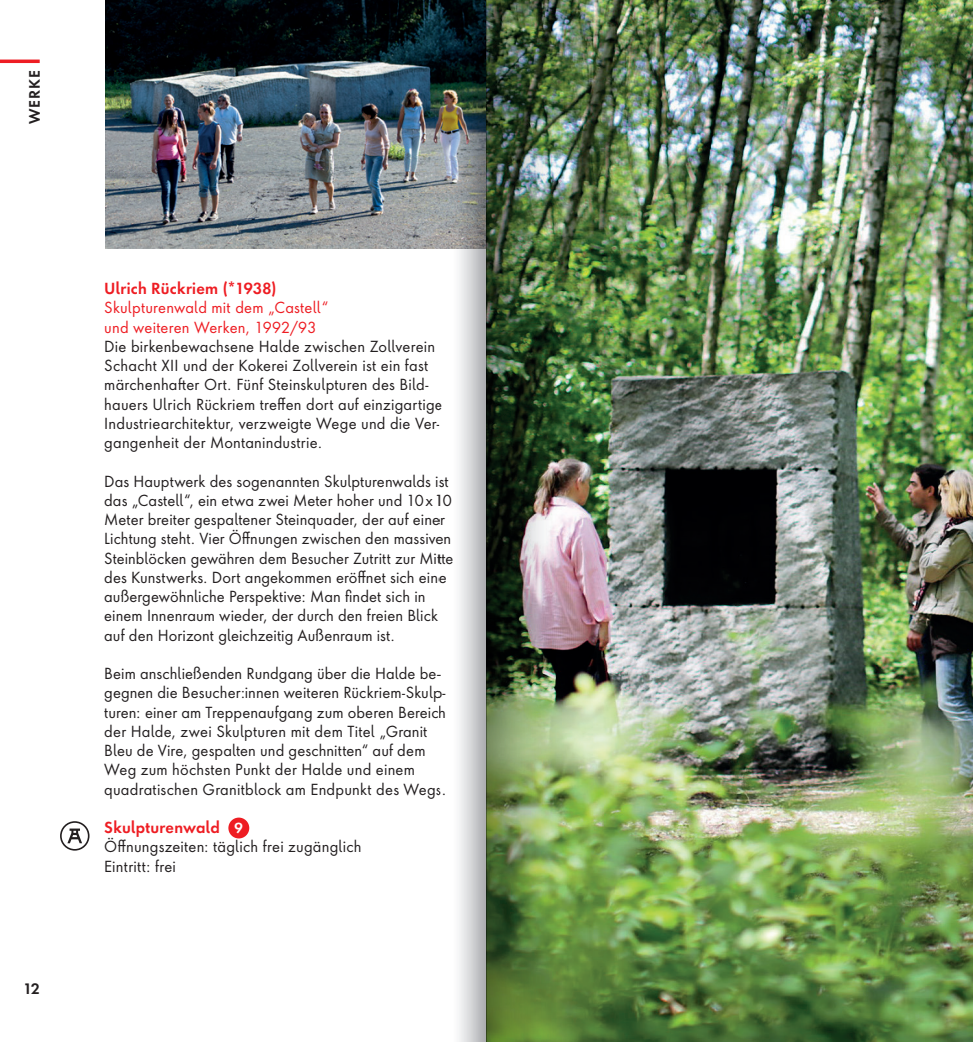
<style>
.page{position:relative;width:973px;height:1042px;background:#fff}
.page>*{position:absolute;margin:0;border:0;box-sizing:border-box;transform-origin:0 0}
.t1{font:14.88px/19.2px "Futura ND Alt";letter-spacing:.01em;color:#231f20}
.t2{font:14.88px/19.2px "Futura ND Alt";letter-spacing:.015em;color:#ee1d23}
.t3{font:600 14.88px "Futura ND Alt";letter-spacing:.02em;color:#ee1d23}
.t4{font:600 14px "Futura ND Alt";letter-spacing:.065em;color:#231f20}
.s1{font-weight:600;color:#ee1d23}
.s2{font-weight:600;font-size:13.47px;color:#fff}
</style>
<div class="page">
<svg style="left:60px;top:821px;width:29px;height:29px"></svg>
<div style="left:228px;top:817px;width:21px;height:21px;background:#ee1d23;border-radius:50%"></div>
<img style="left:105px;top:0;width:334px;height:248px">
<img style="left:581px;top:0;width:391px;height:1042px">
<hr style="left:0;top:60px;width:40px;height:3px;background:#ee1d23">
<img style="left:486px;top:0;width:95px;height:1042px">
<svg style="left:439px;top:0;width:47px;height:1042px"></svg>
<p class="t4" style="left:25px;top:124px;width:56px;rotate:-90deg">WERKE</p>
<p class="t4" style="left:23px;top:979px;width:18px">12</p>
<p class="t3" style="left:104px;top:278px;width:174px">Ulrich Rückriem (*1938)</p>
<p class="t2" style="left:104px;top:297px;width:226px">Skulpturenwald mit dem „Castell“ und weiteren Werken, 1992/93</p>
<p class="t1" style="left:104px;top:336px;width:340px">Die birkenbewachsene Halde zwischen Zollverein Schacht XII und der Kokerei Zollverein ist ein fast märchenhafter Ort. Fünf Steinskulpturen des Bild&shy;hauers Ulrich Rückriem treffen dort auf einzigartige Industriearchitektur, verzweigte Wege und die Ver&shy;gangenheit der Montanindustrie.</p>
<p class="t1" style="left:104px;top:471px;width:351px">Das Hauptwerk des sogenannten Skulpturenwalds ist das „Castell“, ein etwa zwei Meter hoher und 10x10<br>Meter breiter gespaltener Steinquader, der auf einer Lichtung steht. Vier Öffnungen zwischen den massiven Steinblöcken gewähren dem Besucher Zutritt zur Mitte des Kunstwerks. Dort angekommen eröffnet sich eine außergewöhnliche Perspektive: Man findet sich in einem Innenraum wieder, der durch den freien Blick auf den Horizont gleichzeitig Außenraum ist.</p>
<p class="t1" style="left:104px;top:663px;width:343px">Beim anschließenden Rundgang über die Halde be&shy;gegnen die Besucher:innen weiteren Rückriem-Skulp&shy;turen: einer am Treppenaufgang zum oberen Bereich der Halde, zwei Skulpturen mit dem Titel „Granit Bleu de Vire, gespalten und geschnitten“ auf dem Weg zum höchsten Punkt der Halde und einem quadratischen Granitblock am Endpunkt des Wegs.</p>
<p class="t1" style="left:104px;top:817px;width:259px"><span class="s1">Skulpturenwald</span> <span class="s2">9<br></span>Öffnungszeiten: täglich frei zugänglich<br>Eintritt: frei</p>
</div>
